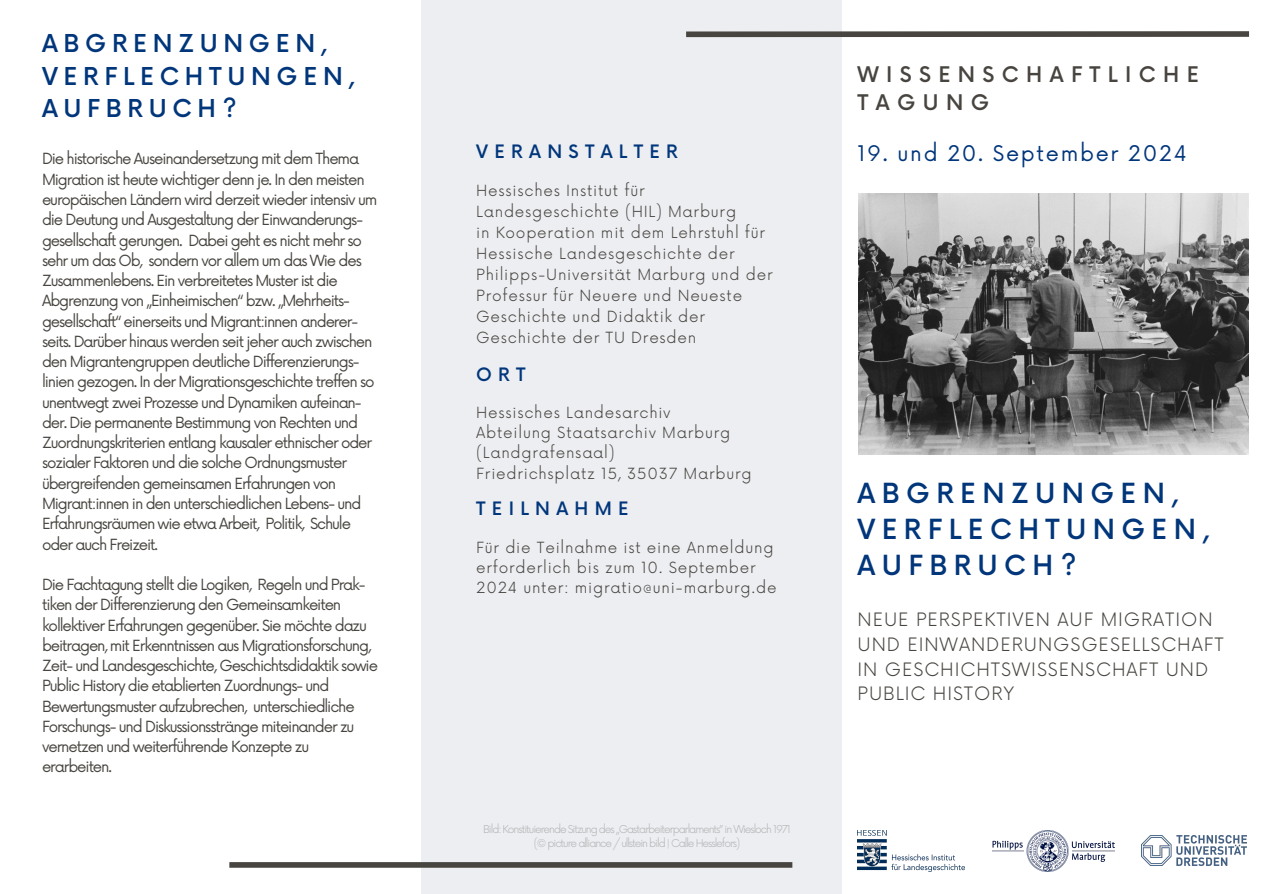
<style>
.page{position:relative;width:1263px;height:894px;background:#fff}
.page>*{position:absolute;margin:0;border:0;box-sizing:border-box;transform-origin:0 0}
.t1{font:500 27px/36px "Now";letter-spacing:.235em;color:#01367b}
.t2{font:500 24px/32.7px "Now";letter-spacing:.235em;color:#01367b}
.t3{font:500 21px/28.2px "Now";letter-spacing:.35em;color:#484540}
.t4{font:21px "Now";letter-spacing:.08em;color:#01367b}
.t5{font:300 18px/24.8px "Now";letter-spacing:.05em;color:#484540}
.t6{font:500 18px "Now";letter-spacing:.35em;color:#01367b}
.t7{font:15px/20.2px "Now";letter-spacing:-.075em;color:#484540}
.t8{font:300 15px/21px "Now";letter-spacing:.05em;color:#484540}
.t9{font:300 10.5px/14px "Now";letter-spacing:-.105em;color:#b5b5b5;text-align:center}
</style>
<div class="page">
<div style="left:421px;top:0;width:421px;height:893px;background:#eceef2"></div>
<div style="left:686px;top:31px;width:563px;height:6px;background:#484540"></div>
<svg style="left:229px;top:862px;width:563px;height:5px;background:#4b4944"></svg>
<img style="left:859px;top:193px;width:389px;height:261px">
<img style="left:857px;top:830px;width:107px;height:41px">
<img style="left:992px;top:830px;width:122px;height:41px">
<img style="left:1141px;top:835px;width:105px;height:30px">
<p class="t2" style="left:42px;top:28px;width:314px">ABGRENZUNGEN,<br>VERFLECHTUNGEN,<br>AUFBRUCH?</p>
<p class="t3" style="left:857px;top:62px;width:343px">WISSENSCHAFTLICHE<br>TAGUNG</p>
<p class="t7" style="left:42px;top:150px;width:319px">Die historische Auseinandersetzung mit dem Thema</p>
<p class="t4" style="left:857px;top:142px;width:331px">19. und 20. September 2024</p>
<p class="t7" style="left:42px;top:170px;width:337px">Migration ist heute wichtiger denn je. In den meisten europäischen Ländern wird derzeit wieder intensiv um die Deutung und Ausgestaltung der Einwanderungs&shy;gesellschaft gerungen. Dabei geht es nicht mehr so sehr um das Ob, sondern vor allem um das Wie des Zusammenlebens. Ein verbreitetes Muster ist die Abgrenzung von „Einheimischen“ bzw. „Mehrheits&shy;gesellschaft“ einerseits und Migrant:innen anderer&shy;seits. Darüber hinaus werden seit jeher auch zwischen den Migrantengruppen deutliche Differenzierungs&shy;linien gezogen. In der Migrationsgeschichte treffen so unentwegt zwei Prozesse und Dynamiken aufeinan&shy;der. Die permanente Bestimmung von Rechten und Zuordnungskriterien entlang kausaler ethnischer oder sozialer Faktoren und die solche Ordnungsmuster übergreifenden gemeinsamen Erfahrungen von Migrant:innen in den unterschiedlichen Lebens- und Erfahrungsräumen wie etwa Arbeit, Politik, Schule oder auch Freizeit.</p>
<h5 class="t7" style="left:42px;top:575px;width:338px">Die Fachtagung stellt die Logiken, Regeln und Prak&shy;tiken der Differenzierung den Gemeinsamkeiten kollektiver Erfahrungen gegenüber. Sie möchte dazu beitragen, mit Erkenntnissen aus Migrationsforschung, Zeit- und Landesgeschichte, Geschichtsdidaktik sowie Public History die etablierten Zuordnungs- und Bewertungsmuster aufzubrechen, unterschiedliche Forschungs- und Diskussionsstränge miteinander zu vernetzen und weiterführende Konzepte zu erarbeiten.</h5>
<p class="t6" style="left:476px;top:142px;width:203px">VERANSTALTER</p>
<p class="t8" style="left:476px;top:181px;width:261px">Hessisches Institut für<br>Landesgeschichte (HIL) Marburg</p>
<h2 class="t8" style="left:476px;top:223px;width:298px">in Kooperation mit dem Lehrstuhl für<br>Hessische Landesgeschichte der<br>Philipps-Universität Marburg und der<br>Professur für Neuere und Neueste<br>Geschichte und Didaktik der<br>Geschichte der TU Dresden</h2>
<p class="t6" style="left:476px;top:365px;width:51px">ORT</p>
<h3 class="t8" style="left:476px;top:402px;width:196px">Hessisches Landesarchiv</h3>
<h4 class="t8" style="left:476px;top:423px;width:256px">Abteilung Staatsarchiv Marburg</h4>
<p class="t8" style="left:476px;top:443px;width:140px">(Landgrafensaal)</p>
<h1 class="t8" style="left:476px;top:463px;width:277px">Friedrichsplatz 15, 35037 Marburg</h1>
<h6 class="t6" style="left:476px;top:499px;width:154px">TEILNAHME</h6>
<p class="t8" style="left:476px;top:538px;width:302px;line-height:20.2px">Für die Teilnahme ist eine Anmeldung erforderlich bis zum 10. September<br>2024 unter: migratio@uni-marburg.de</p>
<p class="t1" style="left:857px;top:476px;width:353px">ABGRENZUNGEN,<br>VERFLECHTUNGEN,<br>AUFBRUCH?</p>
<h5 class="t5" style="left:857px;top:608px;width:368px">NEUE PERSPEKTIVEN AUF MIGRATION<br>UND EINWANDERUNGSGESELLSCHAFT<br>IN GESCHICHTSWISSENSCHAFT UND<br>PUBLIC HISTORY</h5>
<p class="t9" style="left:483px;top:823px;width:309px">Bild: Konstituierende Sitzung des „Gastarbeiterparlaments” in Wiesloch 1971 (© picture alliance / ullstein bild | Calle Hesslefors)</p>
</div>
